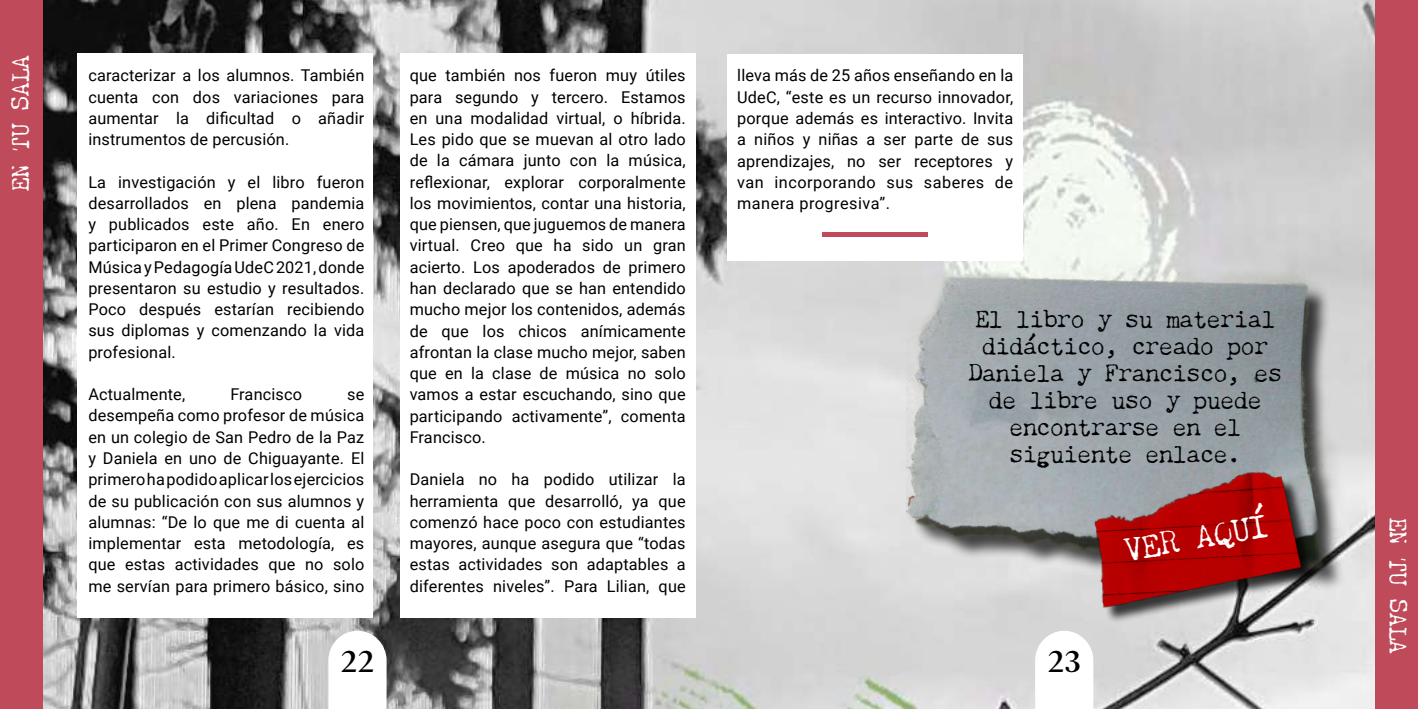
<style>
.page{position:relative;width:1418px;height:709px;background:#fff}
.page>*{position:absolute;margin:0;border:0;box-sizing:border-box;transform-origin:0 0}
.t1{font:30px "Chandler 42";color:#fff}
.t2{font:600 30px "Magneta";color:#000}
.t3{font:22.5px/27px "Chandler 42";color:#000;text-align:center}
.t4{font:22.5px "Chandler 42";color:#fff}
.t5{font:16.25px/21.2px "Roboto";letter-spacing:.01em;color:#000;text-align:justify}
</style>
<div class="page">
<img style="left:43px;top:0;width:1332px;height:709px">
<svg style="left:328px;top:630px;width:58px;height:79px"></svg>
<svg style="left:1035px;top:630px;width:58px;height:79px"></svg>
<div style="left:77px;top:53px;width:296px;height:565px;background:#fff"></div>
<div style="left:1375px;top:0;width:42px;height:709px;background:#bf4a59"></div>
<div style="left:0;top:0;width:43px;height:709px;background:#bf4a59"></div>
<div style="left:400px;top:54px;width:295px;height:564px;background:#fff"></div>
<div style="left:727px;top:54px;width:296px;height:206px;background:#fff"></div>
<hr style="left:822px;top:232px;width:105px;height:4px;background:#bf4a59">
<img style="left:906px;top:229px;width:440px;height:365px">
<img style="left:1077px;top:454px;width:238px;height:176px">
<h2 class="t4" style="left:8px;top:191px;width:138px;rotate:-90deg">EN TU SALA</h2>
<p class="t5" style="left:88px;top:64px;width:277px">caracterizar a los alumnos. También cuenta con dos variaciones para aumentar la dificultad o añadir instrumentos de percusión.</p>
<p class="t5" style="left:88px;top:171px;width:277px">La investigación y el libro fueron desarrollados en plena pandemia y publicados este año. En enero participaron en el Primer Congreso de Música y Pedagogía UdeC 2021, donde presentaron su estudio y resultados.<br>Poco después estarían recibiendo sus diplomas y comenzando la vida profesional.</p>
<p class="t5" style="left:88px;top:383px;width:98px">Actualmente,</p>
<p class="t5" style="left:230px;top:383px;width:73px">Francisco</p>
<p class="t5" style="left:88px;top:383px;width:277px;text-indent:259px">se desempeña como profesor de música en un colegio de San Pedro de la Paz y Daniela en uno de Chiguayante. El primero ha podido aplicar los ejercicios de su publicación con sus alumnos y alumnas: “De lo que me di cuenta al implementar esta metodología, es que estas actividades que no solo me servían para primero básico, sino</p>
<p class="t5" style="left:410px;top:64px;width:277px">que también nos fueron muy útiles para segundo y tercero. Estamos en una modalidad virtual, o híbrida.<br>Les pido que se muevan al otro lado de la cámara junto con la música, reflexionar, explorar corporalmente los movimientos, contar una historia, que piensen, que juguemos de manera virtual. Creo que ha sido un gran acierto. Los apoderados de primero han declarado que se han entendido mucho mejor los contenidos, además de que los chicos anímicamente afrontan la clase mucho mejor, saben que en la clase de música no solo vamos a estar escuchando, sino que participando activamente”, comenta Francisco.</p>
<p class="t5" style="left:410px;top:468px;width:277px">Daniela no ha podido utilizar la herramienta que desarrolló, ya que comenzó hace poco con estudiantes mayores, aunque asegura que “todas estas actividades son adaptables a diferentes niveles”. Para Lilian, que</p>
<p class="t5" style="left:737px;top:64px;width:277px">lleva más de 25 años enseñando en la UdeC, “este es un recurso innovador, porque además es interactivo. Invita a niños y niñas a ser parte de sus aprendizajes, no ser receptores y van incorporando sus saberes de manera progresiva”.</p>
<h2 class="t3" style="left:968px;top:306px;width:315px">El libro y su material didáctico, creado por<br>Daniela y Francisco, es de libre uso y puede encontrarse en el siguiente enlace.</h2>
<h1 class="t1" style="left:1121px;top:533px;width:147px;rotate:-10deg">VER AQUÍ</h1>
<h1 class="t2" style="left:340px;top:641px;width:35px">22</h1>
<h1 class="t2" style="left:1047px;top:641px;width:35px">23</h1>
<h2 class="t4" style="left:1411px;top:517px;width:138px;rotate:90deg">EN TU SALA</h2>
</div>
